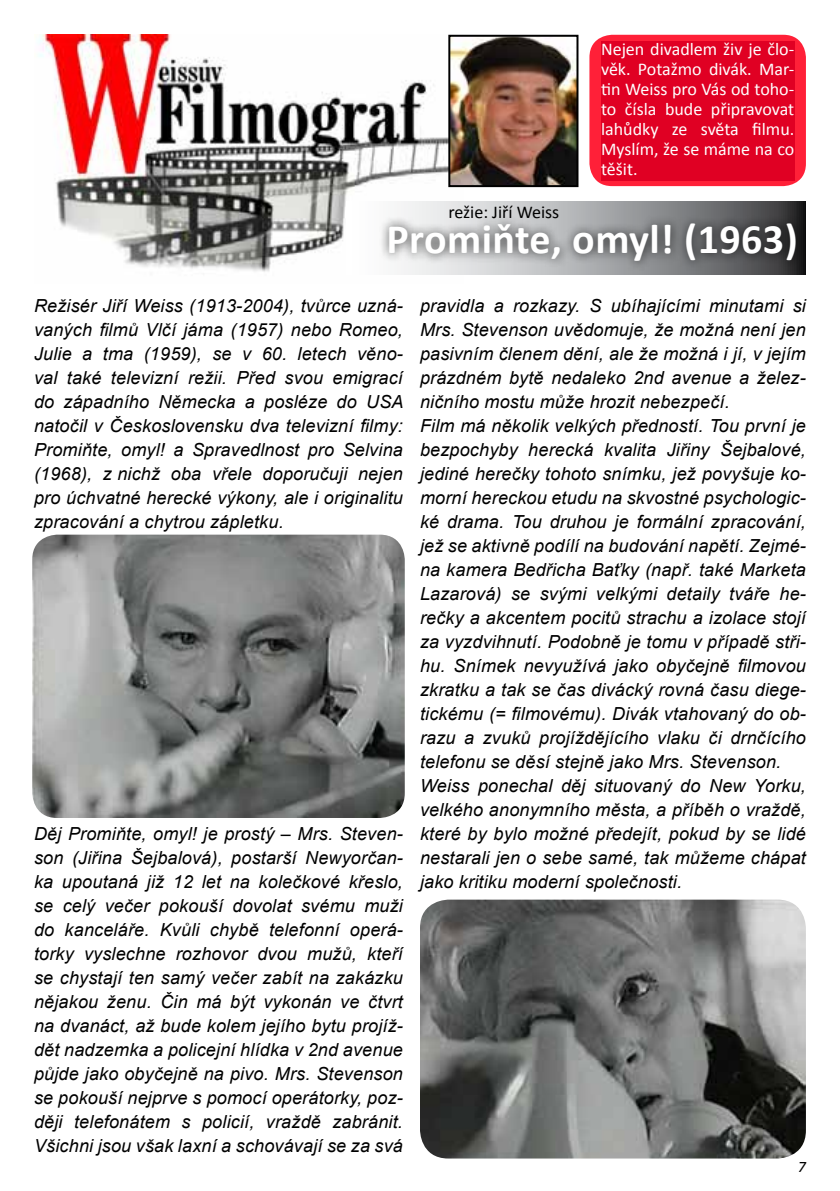
<style>
.page{position:relative;width:840px;height:1191px;background:#fff}
.page>*{position:absolute;margin:0;border:0;box-sizing:border-box;transform-origin:0 0}
.t1{font:700 42px "Calibri";letter-spacing:.01em;color:#fff}
.t2{font:italic 18px/24px "Arial";letter-spacing:.01em;color:#000;text-align:justify}
.t3{font:18px/20px "Calibri";color:#fff;text-align:justify}
.t4{font:18px "Calibri";color:#000}
.t5{font:italic 16px "Calibri";color:#000}
</style>
<div class="page">
<div style="left:589px;top:35px;width:216px;height:151px;background:#ff2038;border-radius:23px"></div>
<img style="left:39px;top:34px;width:424px;height:238px">
<img style="left:451px;top:38px;width:124px;height:146px">
<div style="left:448px;top:35px;width:130px;height:152px;border:2px solid #000"></div>
<svg style="left:346px;top:201px;width:459px;height:74px"></svg>
<div style="left:378px;top:214px;width:427px;height:57px;background:#000;opacity:.75"></div>
<div style="left:600px;top:41px;width:193px;height:140px;background:#e00023"></div>
<img style="left:32px;top:534px;width:372px;height:284px">
<img style="left:420px;top:899px;width:385px;height:259px">
<p class="t4" style="left:448px;top:201px;width:112px">režie: Jiří Weiss</p>
<p class="t3" style="left:600px;top:39px;width:195px">Nejen divadlem živ je člo&shy;věk. Potažmo divák. Mar&shy;tin Weiss pro Vás od toho&shy;to čísla bude připravovat lahůdky ze světa filmu.<br>Myslím, že se máme na co těšit.</p>
<h1 class="t1" style="left:386px;top:212px;width:412px">Promiňte, omyl! (1963)</h1>
<p class="t2" style="left:34px;top:294px;width:371px">Režisér Jiří Weiss (1913-2004), tvůrce uzná&shy;vaných filmů Vlčí jáma (1957) nebo Romeo, Julie a tma (1959), se v 60. letech věno&shy;val také televizní režii. Před svou emigrací do západního Německa a posléze do USA natočil v Československu dva televizní filmy:<br>Promiňte, omyl! a Spravedlnost pro Selvina (1968), z nichž oba vřele doporučuji nejen pro úchvatné herecké výkony, ale i originalitu zpracování a chytrou zápletku.</p>
<p class="t2" style="left:34px;top:822px;width:370px">Děj Promiňte, omyl! je prostý – Mrs. Steven&shy;son (Jiřina Šejbalová), postarší Newyorčan&shy;ka upoutaná již 12 let na kolečkové křeslo, se celý večer pokouší dovolat svému muži do kanceláře. Kvůli chybě telefonní operá&shy;torky vyslechne rozhovor dvou mužů, kteří se chystají ten samý večer zabít na zakázku nějakou ženu. Čin má být vykonán ve čtvrt na dvanáct, až bude kolem jejího bytu projíž&shy;dět nadzemka a policejní hlídka v 2nd avenue půjde jako obyčejně na pivo. Mrs. Stevenson se pokouší nejprve s pomocí operátorky, poz&shy;ději telefonátem s policií, vraždě zabránit.<br>Všichni jsou však laxní a schovávají se za svá</p>
<p class="t2" style="left:420px;top:294px;width:387px;text-align:left">pravidla a rozkazy. S ubíhajícími minutami si Mrs. Stevenson uvědomuje, že možná není jen pasivním členem dění, ale že možná i jí, v jejím prázdném bytě nedaleko 2nd avenue a želez&shy;ničního mostu může hrozit nebezpečí.<br>Film má několik velkých předností. Tou první je bezpochyby herecká kvalita Jiřiny Šejbalové, jediné herečky tohoto snímku, jež povyšuje ko&shy;morní hereckou etudu na skvostné psychologic&shy;ké drama. Tou druhou je formální zpracování, jež se aktivně podílí na budování napětí. Zejmé&shy;na kamera Bedřicha Baťky (např. také Marketa Lazarová) se svými velkými detaily tváře he&shy;rečky a akcentem pocitů strachu a izolace stojí za vyzdvihnutí. Podobně je tomu v případě stři&shy;hu. Snímek nevyužívá jako obyčejně filmovou zkratku a tak se čas divácký rovná času diege&shy;tickému (= filmovému). Divák vtahovaný do ob&shy;razu a zvuků projíždějícího vlaku či drnčícího telefonu se děsí stejně jako Mrs. Stevenson.<br>Weiss ponechal děj situovaný do New Yorku, velkého anonymního města, a příběh o vraždě, které by bylo možné předejít, pokud by se lidé nestarali jen o sebe samé, tak můžeme chápat jako kritiku moderní společnosti.</p>
<p class="t5" style="left:797px;top:1156px;width:10px">7</p>
</div>
